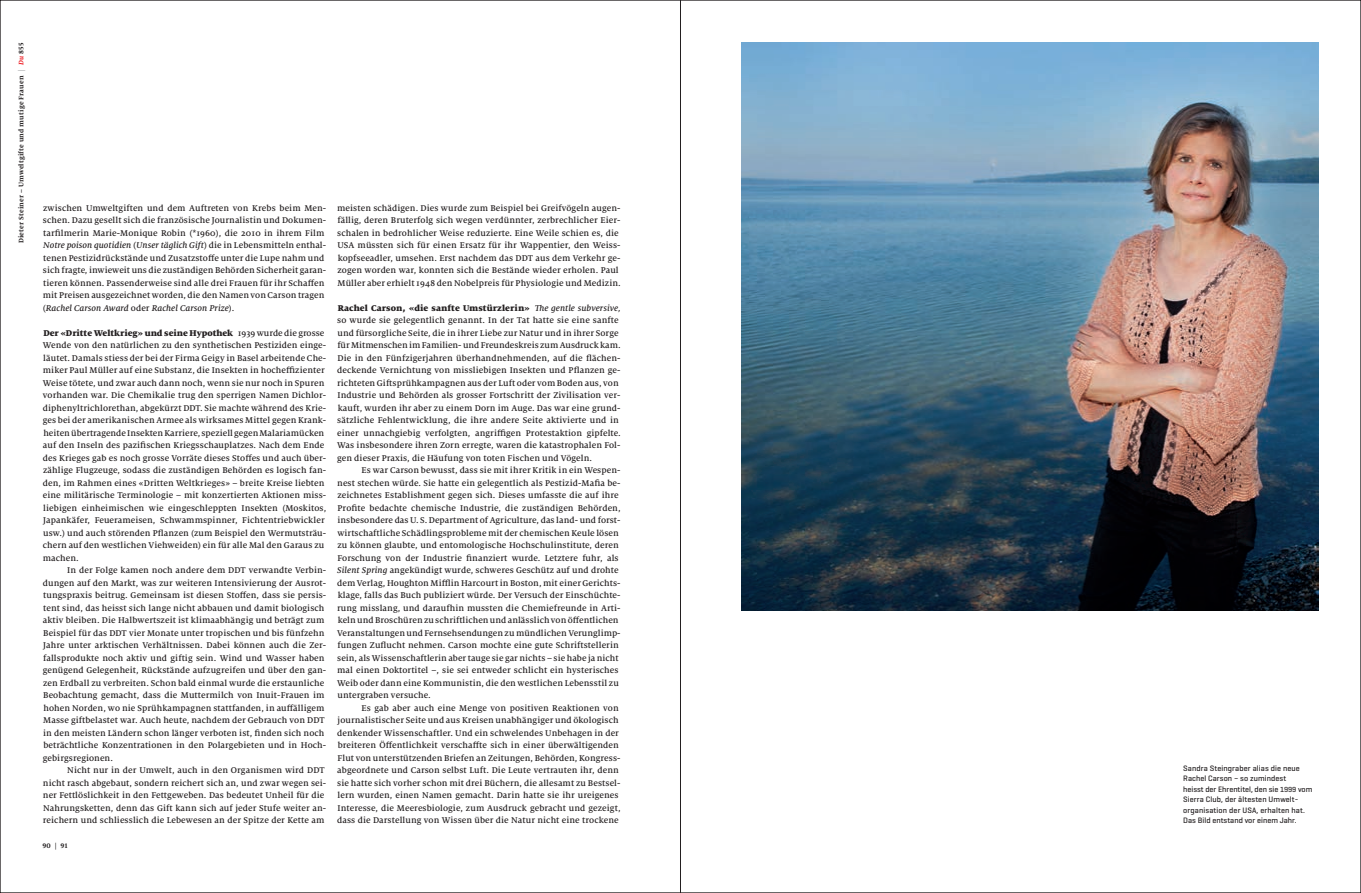
<style>
.page{position:relative;width:1361px;height:893px;background:#fff}
.page>*{position:absolute;margin:0;border:0;box-sizing:border-box;transform-origin:0 0}
.t1{font:500 9.2px/12.5px "Milo Serif OT";letter-spacing:.01em;color:#231f20}
.t2{font:500 8px/10.5px "Geogrotesque";letter-spacing:.015em;color:#231f20}
.t3{font:700 7.2px "Milo Serif OT";letter-spacing:.025em;color:#231f20}
.s1{font-weight:400;color:#76787b}
.s2{font-style:italic;color:#ee1d23}
.s3{font-style:italic}
.s4{font-weight:900}
.s5{font-size:7.5px}
</style>
<div class="page">
<img style="left:742px;top:43px;width:576px;height:568px">
<hr style="left:680px;top:0;width:1px;height:893px;background:#231f20">
<p class="t3" style="left:17px;top:243px;width:202px;rotate:-90deg">Dieter Steiner – Umweltgifte und mutige Frauen <span class="s1">|</span> <span class="s2">Du</span> 855</p>
<p class="t1" style="left:43px;top:202px;width:285px">zwischen Umweltgiften und dem Auftreten von Krebs beim Men&shy;schen. Dazu gesellt sich die französische Journalistin und Dokumen&shy;tarfilmerin Marie-Monique Robin (*1960), die 2010 in ihrem Film <span class="s3">Notre poison quotidien</span> (<span class="s3">Unser täglich Gift</span>) die in Lebensmitteln enthal&shy;tenen Pestizidrückstände und Zusatzstoffe unter die Lupe nahm und sich fragte, inwieweit uns die zuständigen Behörden Sicherheit garan&shy;tieren können. Passenderweise sind alle drei Frauen für ihr Schaffen mit Preisen ausgezeichnet worden, die den Namen von Carson tragen (<span class="s3">Rachel Carson Award</span> oder <span class="s3">Rachel Carson Prize</span>).</p>
<p class="t1" style="left:43px;top:327px;width:285px"><span class="s4">Der «Dritte Weltkrieg» und seine Hypothek</span> 1939 wurde die grosse Wende von den natürlichen zu den synthetischen Pestiziden einge&shy;läutet. Damals stiess der bei der Firma Geigy in Basel arbeitende Che&shy;miker Paul Müller auf eine Substanz, die Insekten in hocheffizienter Weise tötete, und zwar auch dann noch, wenn sie nur noch in Spuren vorhanden war. Die Chemikalie trug den sperrigen Namen Dichlor&shy;diphenyltrichlorethan, abgekürzt DDT. Sie machte während des Krie&shy;ges bei der amerikanischen Armee als wirksames Mittel gegen Krank&shy;heiten übertragende Insekten Karriere, speziell gegen Malariamücken auf den Inseln des pazifischen Kriegsschauplatzes. Nach dem Ende des Krieges gab es noch grosse Vorräte dieses Stoffes und auch über&shy;zählige Flugzeuge, sodass die zuständigen Behörden es logisch fan&shy;den, im Rahmen eines «Dritten Weltkrieges» – breite Kreise liebten eine militärische Terminologie – mit konzertierten Aktionen miss&shy;liebigen einheimischen wie eingeschleppten Insekten (Moskitos, Japankäfer, Feuerameisen, Schwammspinner, Fichtentriebwickler usw.) und auch störenden Pflanzen (zum Beispiel den Wermutsträu&shy;chern auf den westlichen Viehweiden) ein für alle Mal den Garaus zu machen.</p>
<p class="t1" style="left:43px;top:564px;width:285px;text-indent:25px">In der Folge kamen noch andere dem DDT verwandte Verbin&shy;dungen auf den Markt, was zur weiteren Intensivierung der Ausrot&shy;tungspraxis beitrug. Gemeinsam ist diesen Stoffen, dass sie persis&shy;tent sind, das heisst sich lange nicht abbauen und damit biologisch aktiv bleiben. Die Halbwertszeit ist klimaabhängig und beträgt zum Beispiel für das DDT vier Monate unter tropischen und bis fünfzehn Jahre unter arktischen Verhältnissen. Dabei können auch die Zer&shy;fallsprodukte noch aktiv und giftig sein. Wind und Wasser haben genügend Gelegenheit, Rückstände aufzugreifen und über den gan&shy;zen Erdball zu verbreiten. Schon bald einmal wurde die erstaunliche Beobachtung gemacht, dass die Muttermilch von Inuit-Frauen im hohen Norden, wo nie Sprühkampagnen stattfanden, in auffälligem Masse giftbelastet war. Auch heute, nachdem der Gebrauch von DDT in den meisten Ländern schon länger verboten ist, finden sich noch beträchtliche Konzentrationen in den Polargebieten und in Hoch&shy;gebirgsregionen.</p>
<p class="t1" style="left:43px;top:764px;width:285px;text-indent:24px">Nicht nur in der Umwelt, auch in den Organismen wird DDT nicht rasch abgebaut, sondern reichert sich an, und zwar wegen sei&shy;ner Fettlöslichkeit in den Fettgeweben. Das bedeutet Unheil für die Nahrungsketten, denn das Gift kann sich auf jeder Stufe weiter an&shy;reichern und schliesslich die Lebewesen an der Spitze der Kette am</p>
<p class="t3" style="left:43px;top:842px;width:27px">90 | 91</p>
<p class="t1" style="left:337px;top:202px;width:285px">meisten schädigen. Dies wurde zum Beispiel bei Greifvögeln augen&shy;fällig, deren Bruterfolg sich wegen verdünnter, zerbrechlicher Eier&shy;schalen in bedrohlicher Weise reduzierte. Eine Weile schien es, die USA müssten sich für einen Ersatz für ihr Wappentier, den Weiss&shy;kopfseeadler, umsehen. Erst nachdem das DDT aus dem Verkehr ge&shy;zogen worden war, konnten sich die Bestände wieder erholen. Paul Müller aber erhielt 1948 den Nobelpreis für Physiologie und Medizin.</p>
<p class="t1" style="left:337px;top:302px;width:285px"><span class="s4">Rachel Carson, «die sanfte Umstürzlerin»</span> <span class="s3">The gentle subversive, </span>so wurde sie gelegentlich genannt. In der Tat hatte sie eine sanfte und fürsorgliche Seite, die in ihrer Liebe zur Natur und in ihrer Sorge für Mitmenschen im Familien- und Freundeskreis zum Ausdruck kam.<br>Die in den Fünfzigerjahren überhandnehmenden, auf die flächen&shy;deckende Vernichtung von missliebigen Insekten und Pflanzen ge&shy;richteten Giftsprühkampagnen aus der Luft oder vom Boden aus, von Industrie und Behörden als grosser Fortschritt der Zivilisation ver&shy;kauft, wurden ihr aber zu einem Dorn im Auge. Das war eine grund&shy;sätzliche Fehlentwicklung, die ihre andere Seite aktivierte und in einer unnachgiebig verfolgten, angriffigen Protestaktion gipfelte.<br>Was insbesondere ihren Zorn erregte, waren die katastrophalen Fol&shy;gen dieser Praxis, die Häufung von toten Fischen und Vögeln.</p>
<p class="t1" style="left:337px;top:464px;width:285px;text-indent:24px">Es war Carson bewusst, dass sie mit ihrer Kritik in ein Wespen&shy;nest stechen würde. Sie hatte ein gelegentlich als Pestizid-Mafia be&shy;zeichnetes Establishment gegen sich. Dieses umfasste die auf ihre Profite bedachte chemische Industrie, die zuständigen Behörden, insbesondere das U. S. Department of Agriculture, das land- und forst&shy;wirtschaftliche Schädlingsprobleme mit der chemischen Keule lösen zu können glaubte, und entomologische Hochschulinstitute, deren Forschung von der Industrie finanziert wurde. Letztere fuhr, als <span class="s3">Silent Spring</span> angekündigt wurde, schweres Geschütz auf und drohte dem Verlag, Houghton Mifflin Harcourt in Boston, mit einer Gerichts&shy;klage, falls das Buch publiziert würde. Der Versuch der Einschüchte&shy;rung misslang, und daraufhin mussten die Chemiefreunde in Arti&shy;keln und Broschüren zu schriftlichen und anlässlich von öffentlichen Veranstaltungen und Fernsehsendungen zu mündlichen Verunglimp&shy;fungen Zuflucht nehmen. Carson mochte eine gute Schriftstellerin sein, als Wissenschaftlerin aber tauge sie gar nichts – sie habe ja nicht mal einen Doktortitel –, sie sei entweder schlicht ein hysterisches Weib oder dann eine Kommunistin, die den westlichen Lebensstil zu untergraben versuche.</p>
<p class="t1" style="left:337px;top:702px;width:285px;text-indent:24px">Es gab aber auch eine Menge von positiven Reaktionen von journalistischer Seite und aus Kreisen unabhängiger und ökologisch denkender Wissenschaftler. Und ein schwelendes Unbehagen in der breiteren Öffentlichkeit verschaffte sich in einer überwältigenden Flut von unterstützenden Briefen an Zeitungen, Behörden, Kongress&shy;abgeordnete und Carson selbst Luft. Die Leute vertrauten ihr, denn sie hatte sich vorher schon mit drei Büchern, die allesamt zu Bestsel&shy;lern wurden, einen Namen gemacht. Darin hatte sie ihr ureigenes Interesse, die Meeresbiologie, zum Ausdruck gebracht und gezeigt, dass die Darstellung von Wissen über die Natur nicht eine trockene</p>
<p class="t2" style="left:1183px;top:763px;width:131px">Sandra Steingraber alias die neue Rachel Carson – so zumindest<br>heisst der Ehrentitel, den sie <span class="s5">1999</span> vom Sierra Club, der ältesten Umwelt&shy;organisation der USA, erhalten hat.<br>Das Bild entstand vor einem Jahr.</p>
</div>
